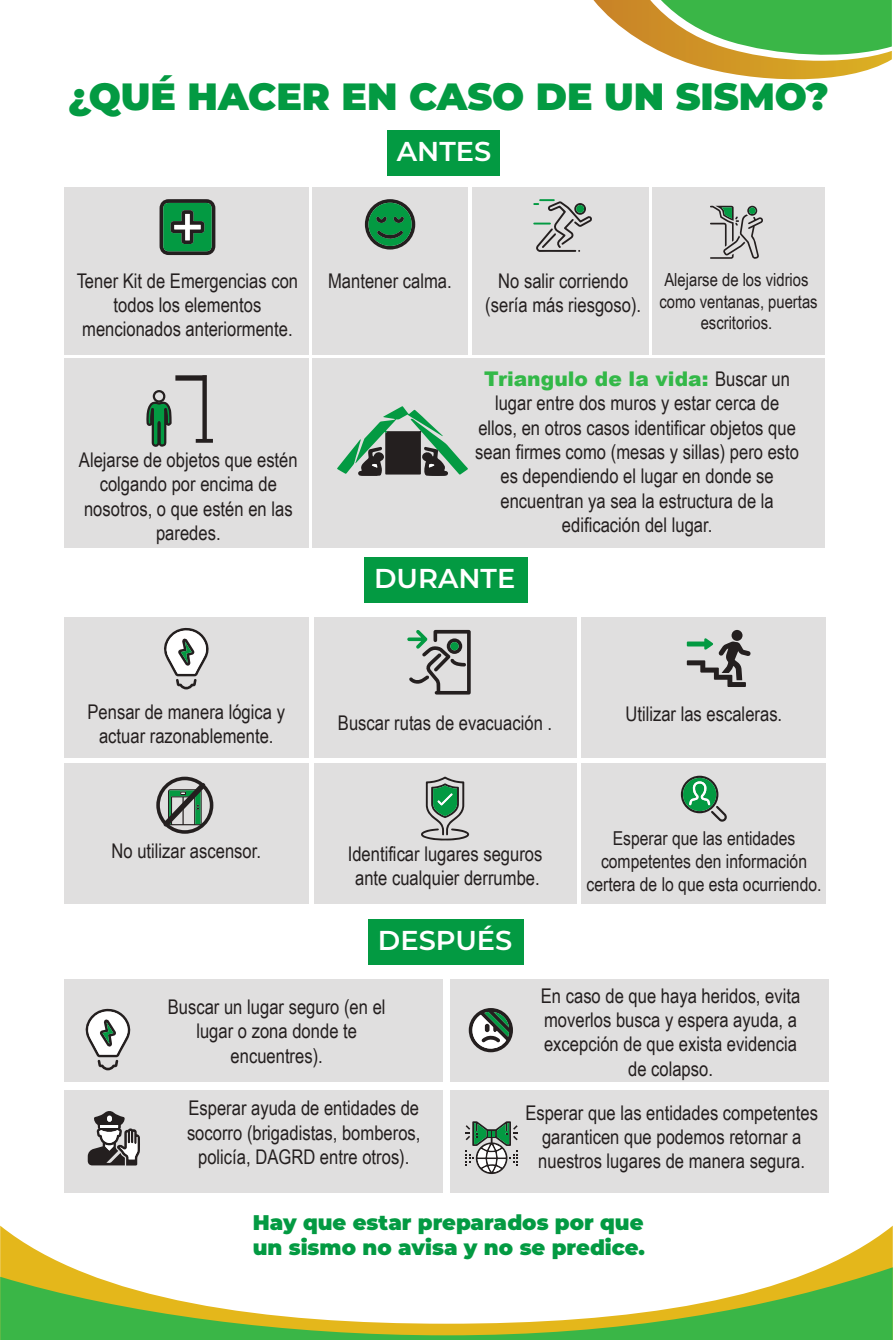
<style>
.page{position:relative;width:893px;height:1340px;background:#fff}
.page>*{position:absolute;margin:0;border:0;box-sizing:border-box;transform-origin:0 0}
.t1{font:900 38.02px "Montserrat";color:#039a42}
.t2{font:600 27.22px "Montserrat";color:#fff}
.t3{font:900 21.15px/25.4px "Montserrat";color:#039a42}
.t4{font:20.25px/24.3px "Arial Narrow";color:#241f1f;text-align:center}
.t5{font:900 20.25px "Arial";color:#33b848}
.t6{font:19.12px/22.9px "Arial Narrow";color:#241f1f;text-align:center}
.t7{font:18px/21.6px "Arial Narrow";color:#241f1f;text-align:center}
.s1{font-family:"Arial Narrow";font-weight:400;color:#241f1f}
</style>
<div class="page">
<svg style="left:0;top:1225px;width:893px;height:42px"></svg>
<svg style="left:0;top:1267px;width:893px;height:72px"></svg>
<svg style="left:593px;top:0;width:299px;height:80px"></svg>
<div style="left:64px;top:187px;width:245px;height:167px;background:#e0dfdf"></div>
<div style="left:313px;top:187px;width:155px;height:167px;background:#e0dfdf"></div>
<div style="left:472px;top:187px;width:176px;height:167px;background:#e0dfdf"></div>
<div style="left:652px;top:187px;width:173px;height:167px;background:#e0dfdf"></div>
<div style="left:313px;top:358px;width:512px;height:190px;background:#e0dfdf"></div>
<svg style="left:160px;top:199px;width:55px;height:56px;background:#297849"></svg>
<svg style="left:365px;top:199px;width:50px;height:50px"></svg>
<svg style="left:533px;top:199px;width:59px;height:53px"></svg>
<div style="left:576px;top:205px;width:8px;height:8px;background:#039a42;border-radius:50%"></div>
<svg style="left:710px;top:206px;width:53px;height:53px"></svg>
<div style="left:749px;top:207px;width:7px;height:7px;background:#039a42;border-radius:50%"></div>
<div style="left:64px;top:358px;width:245px;height:190px;background:#e0dfdf"></div>
<svg style="left:146px;top:375px;width:67px;height:72px"></svg>
<svg style="left:337px;top:406px;width:131px;height:70px"></svg>
<div style="left:64px;top:617px;width:245px;height:140px;background:#e0dfdf"></div>
<div style="left:314px;top:617px;width:262px;height:140px;background:#e0dfdf"></div>
<div style="left:581px;top:617px;width:245px;height:140px;background:#e0dfdf"></div>
<div style="left:64px;top:763px;width:245px;height:141px;background:#e0dfdf"></div>
<div style="left:314px;top:763px;width:262px;height:141px;background:#e0dfdf"></div>
<div style="left:581px;top:763px;width:245px;height:141px;background:#e0dfdf"></div>
<svg style="left:164px;top:627px;width:45px;height:62px"></svg>
<svg style="left:407px;top:629px;width:64px;height:65px"></svg>
<div style="left:450px;top:642px;width:9px;height:8px;background:#039a42;border-radius:50%"></div>
<svg style="left:687px;top:638px;width:64px;height:49px"></svg>
<div style="left:731px;top:630px;width:11px;height:11px;background:#241f1f;border-radius:50%"></div>
<svg style="left:156px;top:776px;width:57px;height:57px"></svg>
<svg style="left:421px;top:776px;width:49px;height:64px"></svg>
<svg style="left:681px;top:775px;width:46px;height:47px"></svg>
<div style="left:450px;top:979px;width:379px;height:103px;background:#e0dfdf"></div>
<div style="left:64px;top:979px;width:379px;height:103px;background:#e0dfdf"></div>
<div style="left:450px;top:1089px;width:379px;height:103px;background:#e0dfdf"></div>
<div style="left:64px;top:1089px;width:379px;height:103px;background:#e0dfdf"></div>
<svg style="left:85px;top:1008px;width:46px;height:62px"></svg>
<div style="left:387px;top:131px;width:113px;height:45px;background:#039a42"></div>
<div style="left:365px;top:557px;width:163px;height:45px;background:#039a42"></div>
<div style="left:368px;top:919px;width:156px;height:45px;background:#039a42"></div>
<svg style="left:469px;top:1008px;width:44px;height:44px"></svg>
<svg style="left:88px;top:1111px;width:52px;height:54px"></svg>
<svg style="left:465px;top:1121px;width:53px;height:53px"></svg>
<h1 class="t1" style="left:68px;top:68px;width:762px">¿QUÉ HACER EN CASO DE UN SISMO?</h1>
<h2 class="t2" style="left:397px;top:132px;width:96px">ANTES</h2>
<p class="t4" style="left:77px;top:267px;width:223px">Tener Kit de Emergencias con todos los elementos mencionados anteriormente.</p>
<p class="t7" style="left:659px;top:268px;width:160px">Alejarse de los vidrios como ventanas, puertas escritorios.</p>
<p class="t4" style="left:328px;top:267px;width:125px">Mantener calma.</p>
<p class="t4" style="left:485px;top:267px;width:157px">No salir corriendo (sería más riesgoso).</p>
<p class="t4" style="left:79px;top:447px;width:220px">Alejarse de objetos que estén colgando por encima de nosotros, o que estén en las paredes.</p>
<p class="t5" style="left:484px;top:364px;width:307px">Triangulo de la vida: <span class="s1">Buscar un</span></p>
<p class="t4" style="left:475px;top:390px;width:325px">lugar entre dos muros y estar cerca de ellos, en otros casos identificar objetos que sean firmes como (mesas y sillas) pero esto es dependiendo el lugar en donde se encuentran ya sea la estructura de la edificación del lugar.</p>
<h2 class="t2" style="left:374px;top:559px;width:143px">DURANTE</h2>
<p class="t4" style="left:87px;top:699px;width:199px">Pensar de manera lógica y</p>
<p class="t4" style="left:625px;top:701px;width:158px">Utilizar las escaleras.</p>
<p class="t4" style="left:99px;top:723px;width:176px">actuar razonablemente.</p>
<p class="t4" style="left:338px;top:710px;width:216px">Buscar rutas de evacuación .</p>
<p class="t4" style="left:112px;top:837px;width:151px">No utilizar ascensor.</p>
<p class="t4" style="left:348px;top:840px;width:196px">Identificar lugares seguros ante cualquier derrumbe.</p>
<h2 class="t2" style="left:378px;top:921px;width:136px">DESPUÉS</h2>
<p class="t6" style="left:587px;top:826px;width:236px">Esperar que las entidades competentes den información certera de lo que esta ocurriendo.</p>
<p class="t4" style="left:168px;top:994px;width:219px">Buscar un lugar seguro (en el lugar o zona donde te encuentres).</p>
<p class="t4" style="left:541px;top:982px;width:261px">En caso de que haya heridos, evita moverlos busca y espera ayuda, a excepción de que exista evidencia de colapso.</p>
<p class="t4" style="left:187px;top:1095px;width:235px">Esperar ayuda de entidades de socorro (brigadistas, bomberos, policía, DAGRD entre otros).</p>
<p class="t4" style="left:525px;top:1099px;width:294px">Esperar que las entidades competentes garanticen que podemos retornar a nuestros lugares de manera segura.</p>
<p class="t3" style="left:253px;top:1207px;width:394px">Hay que estar preparados por que un sismo no avisa y no se predice.</p>
</div>
